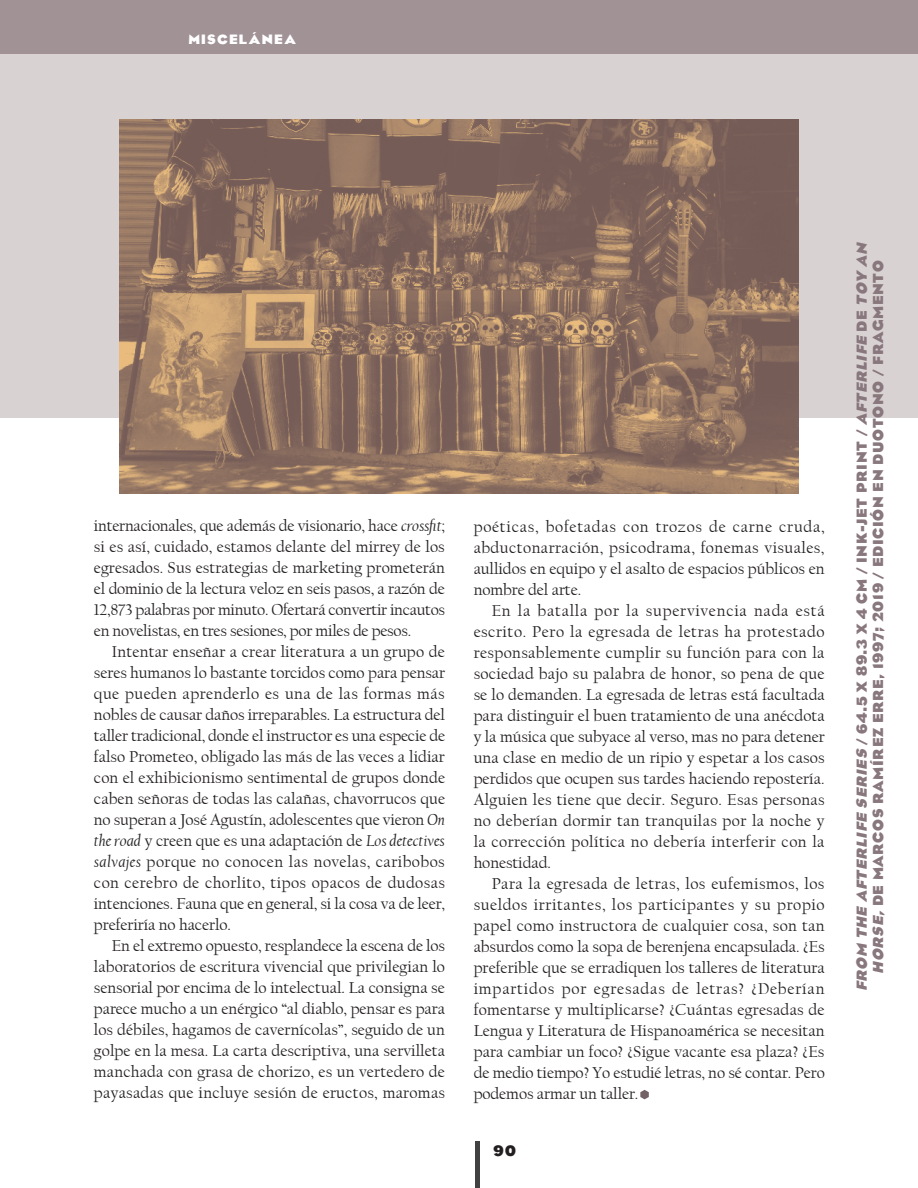
<style>
.page{position:relative;width:918px;height:1188px;background:#fff}
.page>*{position:absolute;margin:0;border:0;box-sizing:border-box;transform-origin:0 0}
.t1{font:16.5px/21px "Californian FB";letter-spacing:-.005em;color:#231f20;text-align:justify}
.Sin_sangría_caballer{font:700 15px/16.5px "Eagle";letter-spacing:.045em;color:#88777c;text-align:center}
.t2{font:700 13.5px "OPTI Eagle";color:#231f20}
.t3{font:700 12px "OPTI Eagle";letter-spacing:.11em;color:#fff}
.s1{font-style:italic}
</style>
<div class="page">
<div style="left:0;top:0;width:918px;height:54px;background:#a19296"></div>
<hr style="left:476px;top:1142px;width:4px;height:46px;background:#414142">
<div style="left:0;top:54px;width:918px;height:363px;background:#d8d2d3"></div>
<img style="left:120px;top:120px;width:678px;height:373px">
<svg style="left:640px;top:1090px;width:9px;height:9px"></svg>
<p class="t3" style="left:188px;top:30px;width:109px">MISCELÁNEA</p>
<p class="t1" style="left:94px;top:515px;width:353px">internacionales, que además de visionario, hace <span class="s1">crossfit</span>; si es así, cuidado, estamos delante del mirrey de los egresados. Sus estrategias de marketing prometerán el dominio de la lectura veloz en seis pasos, a razón de 12,873 palabras por minuto. Ofertará convertir incautos en novelistas, en tres sesiones, por miles de pesos.</p>
<p class="t1" style="left:94px;top:641px;width:353px;text-indent:18px">Intentar enseñar a crear literatura a un grupo de seres humanos lo bastante torcidos como para pensar que pueden aprenderlo es una de las formas más nobles de causar daños irreparables. La estructura del taller tradicional, donde el instructor es una especie de falso Prometeo, obligado las más de las veces a lidiar con el exhibicionismo sentimental de grupos donde caben señoras de todas las calañas, chavorrucos que no superan a José Agustín, adolescentes que vieron <span class="s1">On the road</span> y creen que es una adaptación de <span class="s1">Los detectives salvajes</span> porque no conocen las novelas, caribobos con cerebro de chorlito, tipos opacos de dudosas intenciones. Fauna que en general, si la cosa va de leer, preferiría no hacerlo.</p>
<p class="t1" style="left:94px;top:935px;width:353px;text-indent:18px">En el extremo opuesto, resplandece la escena de los laboratorios de escritura vivencial que privilegian lo sensorial por encima de lo intelectual. La consigna se parece mucho a un enérgico “al diablo, pensar es para los débiles, hagamos de cavernícolas”, seguido de un golpe en la mesa. La carta descriptiva, una servilleta manchada con grasa de chorizo, es un vertedero de payasadas que incluye sesión de eructos, maromas</p>
<p class="t1" style="left:474px;top:516px;width:352px">poéticas, bofetadas con trozos de carne cruda, abductonarración, psicodrama, fonemas visuales, aullidos en equipo y el asalto de espacios públicos en nombre del arte.</p>
<p class="t1" style="left:474px;top:600px;width:353px;text-indent:18px">En la batalla por la supervivencia nada está escrito. Pero la egresada de letras ha protestado responsablemente cumplir su función para con la sociedad bajo su palabra de honor, so pena de que se lo demanden. La egresada de letras está facultada para distinguir el buen tratamiento de una anécdota y la música que subyace al verso, mas no para detener una clase en medio de un ripio y espetar a los casos perdidos que ocupen sus tardes haciendo repostería.<br>Alguien les tiene que decir. Seguro. Esas personas no deberían dormir tan tranquilas por la noche y la corrección política no debería interferir con la honestidad.</p>
<p class="t1" style="left:474px;top:873px;width:353px;text-indent:18px">Para la egresada de letras, los eufemismos, los sueldos irritantes, los participantes y su propio papel como instructora de cualquier cosa, son tan absurdos como la sopa de berenjena encapsulada. ¿Es preferible que se erradiquen los talleres de literatura impartidos por egresadas de letras? ¿Deberían fomentarse y multiplicarse? ¿Cuántas egresadas de Lengua y Literatura de Hispanoamérica se necesitan para cambiar un foco? ¿Sigue vacante esa plaza? ¿Es de medio tiempo? Yo estudié letras, no sé contar. Pero podemos armar un taller.</p>
<p class="t2" style="left:492px;top:1141px;width:26px">90</p>
<p class="Sin_sangría_caballer" style="left:853px;top:991px;width:753px;rotate:-90deg"><span class="s1">FROM THE AFTERLIFE SERIES</span> / 6 4 . 5 X 8 9 . 3 X 4 C M / I N K - J E T P R I N T / <span class="s1">AFTERLIFE</span> D E <span class="s1">TOY AN<br>HORSE,</span> DE MARCOS RAMÍREZ ERRE, 1997; 2019 / EDICIÓN EN DUOTONO / FRAGMENTO</p>
</div>
